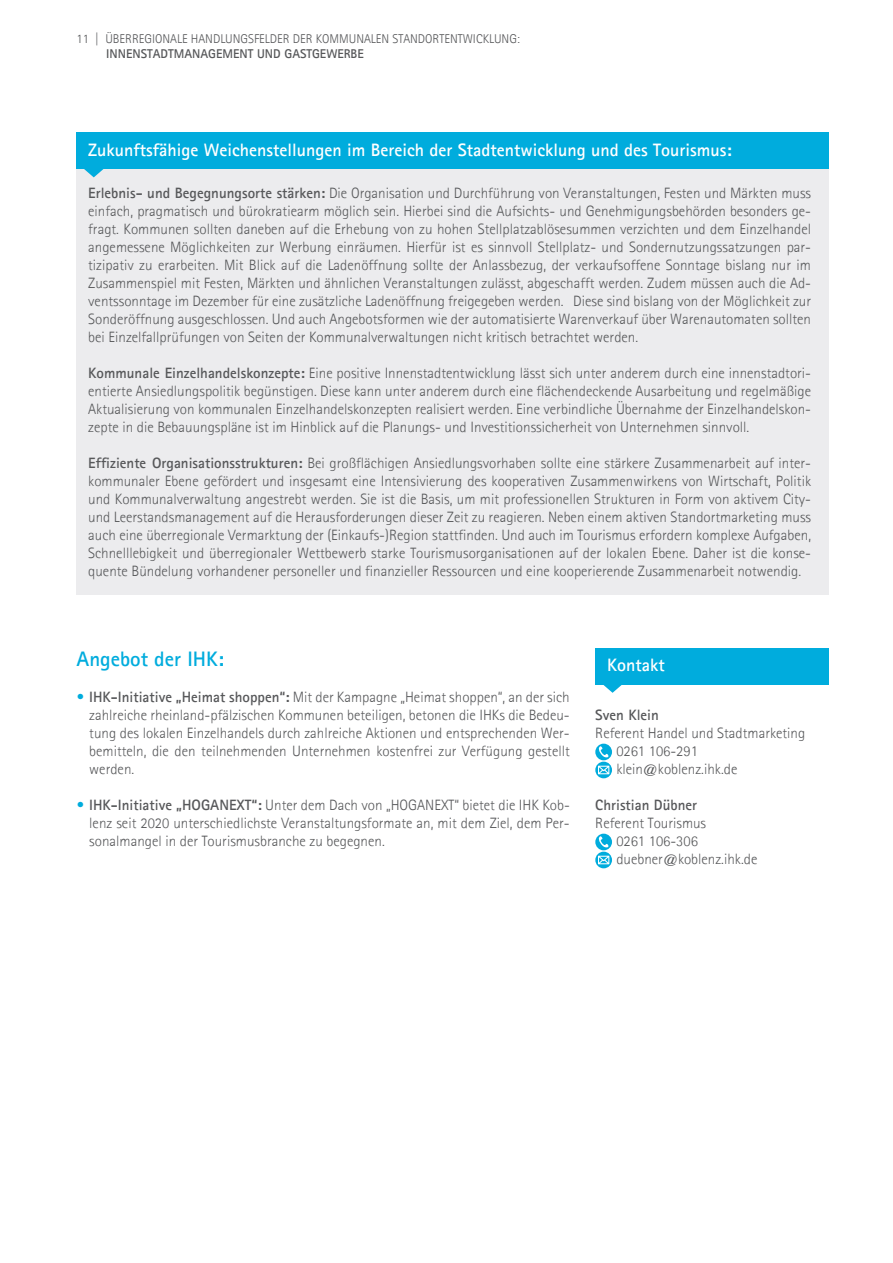
<style>
.page{position:relative;width:893px;height:1263px;background:#fff}
.page>*{position:absolute;margin:0;border:0;box-sizing:border-box;transform-origin:0 0}
.t1{font:700 21px "Agfa Rotis Sans Serif";color:#fff}
.t2{font:700 21px "Agfa Rotis Sans Serif";color:#00acdd}
.t3{font:700 18px "Agfa Rotis Sans Serif";color:#fff}
.t4{font:300 15px/18px "Agfa Rotis Sans Serif";color:#57585a;text-align:justify}
.t5{font:700 15px "Agfa Rotis Sans Serif";color:#57585a}
.t6{font:300 12.75px "Agfa Rotis Sans Serif";color:#57585a}
.t7{font:700 12.75px "Agfa Rotis Sans Serif";color:#57585a}
.s1{font-weight:700}
.s2{font-weight:700;color:#00acdd}
</style>
<div class="page">
<div style="left:595px;top:648px;width:234px;height:36px;background:#00acdd"></div>
<svg style="left:598px;top:684px;width:29px;height:9px"></svg>
<svg style="left:595px;top:762px;width:17px;height:16px"></svg>
<svg style="left:598px;top:766px;width:11px;height:8px"></svg>
<svg style="left:595px;top:744px;width:17px;height:16px"></svg>
<svg style="left:599px;top:746px;width:10px;height:11px"></svg>
<svg style="left:595px;top:852px;width:17px;height:16px"></svg>
<svg style="left:598px;top:856px;width:11px;height:8px"></svg>
<svg style="left:595px;top:834px;width:17px;height:16px"></svg>
<svg style="left:599px;top:836px;width:10px;height:11px"></svg>
<div style="left:77px;top:167px;width:752px;height:427px;background:#ececee"></div>
<div style="left:77px;top:133px;width:752px;height:36px;background:#00acdd"></div>
<svg style="left:84px;top:169px;width:20px;height:8px"></svg>
<p class="t6" style="left:77px;top:31px;width:445px">11 | ÜBERREGIONALE HANDLUNGSFELDER DER KOMMUNALEN STANDORTENTWICKLUNG:</p>
<p class="t7" style="left:106px;top:46px;width:259px">INNENSTADTMANAGEMENT UND GASTGEWERBE</p>
<h1 class="t1" style="left:77px;top:127px;width:217px">Vorteile einer Ausbildung</h1>
<p class="t4" style="left:88px;top:184px;width:724px"><span class="s1">Erlebnis- und Begegnungsorte stärken:</span> Die Organisation und Durchführung von Veranstaltungen, Festen und Märkten muss einfach, pragmatisch und bürokratiearm möglich sein. Hierbei sind die Aufsichts- und Genehmigungsbehörden besonders ge&shy;fragt. Kommunen sollten daneben auf die Erhebung von zu hohen Stellplatzablösesummen verzichten und dem Einzelhandel angemessene Möglichkeiten zur Werbung einräumen. Hierfür ist es sinnvoll Stellplatz- und Sondernutzungssatzungen par&shy;tizipativ zu erarbeiten. Mit Blick auf die Ladenöffnung sollte der Anlassbezug, der verkaufsoffene Sonntage bislang nur im Zusammenspiel mit Festen, Märkten und ähnlichen Veranstaltungen zulässt, abgeschafft werden. Zudem müssen auch die Ad&shy;ventssonntage im Dezember für eine zusätzliche Ladenöffnung freigegeben werden. Diese sind bislang von der Möglichkeit zur Sonderöffnung ausgeschlossen. Und auch Angebotsformen wie der automatisierte Warenverkauf über Warenautomaten sollten bei Einzelfallprüfungen von Seiten der Kommunalverwaltungen nicht kritisch betrachtet werden.</p>
<p class="t4" style="left:88px;top:364px;width:724px"><span class="s1">Kommunale Einzelhandelskonzepte:</span> Eine positive Innenstadtentwicklung lässt sich unter anderem durch eine innenstadtori&shy;entierte Ansiedlungspolitik begünstigen. Diese kann unter anderem durch eine flächendeckende Ausarbeitung und regelmäßige Aktualisierung von kommunalen Einzelhandelskonzepten realisiert werden. Eine verbindliche Übernahme der Einzelhandelskon&shy;zepte in die Bebauungspläne ist im Hinblick auf die Planungs- und Investitionssicherheit von Unternehmen sinnvoll.</p>
<p class="t4" style="left:88px;top:454px;width:724px"><span class="s1">Effiziente Organisationsstrukturen:</span> Bei großflächigen Ansiedlungsvorhaben sollte eine stärkere Zusammenarbeit auf inter&shy;kommunaler Ebene gefördert und insgesamt eine Intensivierung des kooperativen Zusammenwirkens von Wirtschaft, Politik und Kommunalverwaltung angestrebt werden. Sie ist die Basis, um mit professionellen Strukturen in Form von aktivem City&shy;und Leerstandsmanagement auf die Herausforderungen dieser Zeit zu reagieren. Neben einem aktiven Standortmarketing muss auch eine überregionale Vermarktung der (Einkaufs-)Region stattfinden. Und auch im Tourismus erfordern komplexe Aufgaben, Schnelllebigkeit und überregionaler Wettbewerb starke Tourismusorganisationen auf der lokalen Ebene. Daher ist die konse&shy;quente Bündelung vorhandener personeller und finanzieller Ressourcen und eine kooperierende Zusammenarbeit notwendig.</p>
<p class="t3" style="left:88px;top:138px;width:645px">Zukunftsfähige Weichenstellungen im Bereich der Stadtentwicklung und des Tourismus:</p>
<h1 class="t2" style="left:77px;top:646px;width:149px">Angebot der IHK:</h1>
<p class="t4" style="left:89px;top:688px;width:482px;text-indent:-13px"><span class="s2">•</span> <span class="s1">IHK-Initiative „Heimat shoppen“:</span> Mit der Kampagne „Heimat shoppen“, an der sich zahlreiche rheinland-pfälzischen Kommunen beteiligen, betonen die IHKs die Bedeu&shy;tung des lokalen Einzelhandels durch zahlreiche Aktionen und entsprechenden Wer&shy;bemitteln, die den teilnehmenden Unternehmen kostenfrei zur Verfügung gestellt werden.</p>
<p class="t4" style="left:89px;top:796px;width:482px;text-indent:-13px"><span class="s2">•</span> <span class="s1">IHK-Initiative „HOGANEXT“:</span> Unter dem Dach von „HOGANEXT“ bietet die IHK Kob&shy;lenz seit 2020 unterschiedlichste Veranstaltungsformate an, mit dem Ziel, dem Per&shy;sonalmangel in der Tourismusbranche zu begegnen.</p>
<p class="t3" style="left:607px;top:653px;width:59px">Kontakt</p>
<p class="t5" style="left:595px;top:705px;width:65px">Sven Klein</p>
<p class="t4" style="left:616px;top:724px;width:190px;text-align:left;text-indent:-21px">Referent Handel und Stadtmarketing<br>0261 106-291 klein@koblenz.ihk.de</p>
<p class="t5" style="left:595px;top:795px;width:103px">Christian Dübner</p>
<p class="t4" style="left:616px;top:814px;width:143px;text-align:left;text-indent:-21px">Referent Tourismus<br>0261 106-306 duebner@koblenz.ihk.de</p>
</div>
